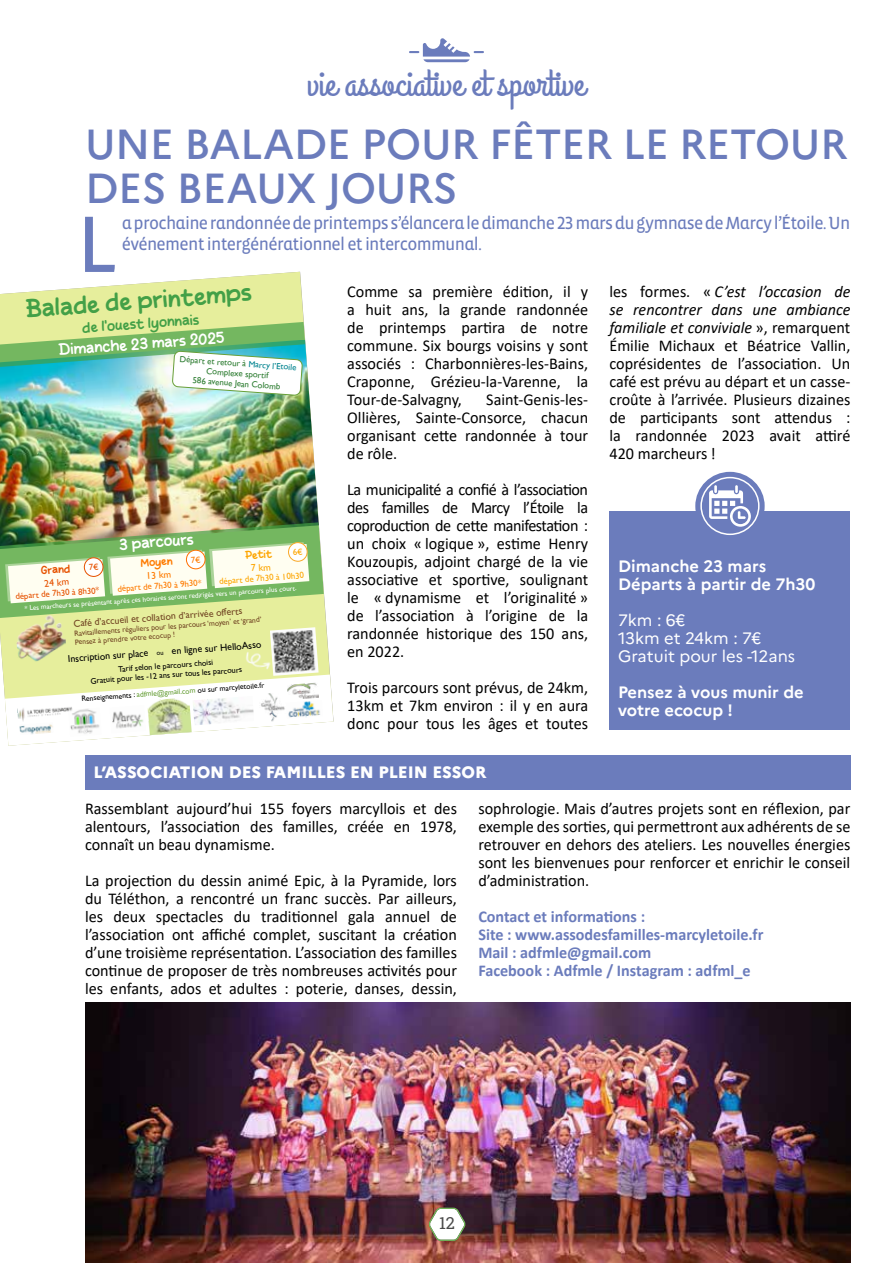
<style>
.page{position:relative;width:893px;height:1263px;background:#fff}
.page>*{position:absolute;margin:0;border:0;box-sizing:border-box;transform-origin:0 0}
.t1{font:81.75px "Vista Sans Alt Reg";color:#6b7cbc}
.t2{font:500 42px/43.5px "Marianne";letter-spacing:-.01em;color:#6b7cbc}
.t3{font:37.5px "Grand Hotel";color:#6b7cbc}
.t4{font:24.15px "Next Sunday";color:#43a047}
.t5{font:18px/21.6px "Vista Sans Alt Reg";letter-spacing:-.04em;color:#6b7cbc}
.t6{font:16.5px/18px "Calibri";color:#000;text-align:justify}
.t7{font:700 16.5px/18px "Calibri";color:#6b7cbc}
.t8{font:700 16.5px/18px "Marianne";color:#fff}
.t9{font:16.5px/18px "Marianne";color:#fff}
.t10{font:800 16.5px "Marianne";color:#fff}
.t11{font:16.5px "Roboto Slab";color:#4a4a49}
.t12{font:15.3px "Next Sunday";color:#fff}
.t13{font:14.25px "Next Sunday";color:#43a047}
.t14{font:10.95px "Next Sunday";color:#fe7a00}
.t15{font:10.95px "Next Sunday";color:#fda500}
.t16{font:10.95px "Next Sunday";color:#e65100}
.t17{font:9.9px "Gill Sans";color:#714523}
.t18{font:9.9px "Gill Sans";color:#000}
.t19{font:9.9px "Gill Sans";color:#fe7a00}
.t20{font:9.9px "Gill Sans";color:#e65100}
.t21{font:8.7px/10.1px "Gill Sans";color:#2e7d32;text-align:center}
.t22{font:8.7px "Gill Sans";color:#fe7a00}
.t23{font:8.7px "Gill Sans";color:#fda500}
.t24{font:8.7px "Gill Sans";color:#e65100}
.t25{font:8.25px/9.4px "Gill Sans";color:#000;text-align:center}
.t26{font:7.65px/9px "Gill Sans";color:#714523}
.t27{font:7.65px "Gill Sans";color:#000}
.t28{font:7.05px "Gill Sans";color:#fff}
.s1{color:#00838f}
.s2{font-size:6.6px}
.s3{color:#689f38}
.s4{font-style:italic}
</style>
<div class="page">
<svg style="left:410px;top:38px;width:73px;height:24px"></svg>
<div style="left:85px;top:755px;width:765px;height:34px;background:#6b7cbc"></div>
<div style="left:609px;top:511px;width:241px;height:218px;background:#6b7cbc"></div>
<svg style="left:0;top:272px;width:330px;height:427px;fill:#e6ee9c"></svg>
<svg style="left:5px;top:674px;width:328px;height:72px"></svg>
<img style="left:0;top:340px;width:319px;height:182px">
<img style="left:193px;top:696px;width:61px;height:29px">
<img style="left:68px;top:708px;width:34px;height:29px">
<svg style="left:0;top:322px;width:305px;height:74px"></svg>
<img style="left:15px;top:618px;width:52px;height:48px">
<img style="left:240px;top:647px;width:30px;height:27px">
<img style="left:110px;top:705px;width:36px;height:28px">
<img style="left:17px;top:704px;width:56px;height:18px">
<img style="left:258px;top:692px;width:31px;height:30px">
<img style="left:287px;top:682px;width:32px;height:18px">
<img style="left:286px;top:700px;width:37px;height:19px">
<img style="left:19px;top:722px;width:35px;height:13px">
<img style="left:270px;top:627px;width:49px;height:49px">
<img style="left:147px;top:697px;width:45px;height:38px">
<img style="left:85px;top:1002px;width:765px;height:261px">
<div style="left:695px;top:472px;width:70px;height:68px;background:#6b7cbc;border-radius:50%"></div>
<div style="left:700px;top:477px;width:60px;height:58px;border:2px solid #fff;border-radius:50%"></div>
<svg style="left:709px;top:485px;width:42px;height:42px"></svg>
<svg style="left:428px;top:1207px;width:39px;height:34px"></svg>
<img style="left:0;top:522px;width:324px;height:96px">
<h3 class="t3" style="left:307px;top:60px;width:280px">vie associative et sportive</h3>
<h2 class="t2" style="left:85px;top:122px;width:764px">UNE BALADE POUR FÊTER LE RETOUR<br>DES BEAUX JOURS</h2>
<h1 class="t1" style="left:77px;top:203px;width:42px">L</h1>
<p class="t5" style="left:122px;top:212px;width:730px">a prochaine randonnée de printemps s’élancera le dimanche 23 mars du gymnase de Marcy l’Étoile. Un événement intergénérationnel et intercommunal.</p>
<h3 class="t4" style="left:25px;top:297px;width:228px;rotate:-4deg">Balade de printemps</h3>
<p class="t13" style="left:82px;top:321px;width:119px;rotate:-4deg">de l’ouest lyonnais</p>
<p class="t12" style="left:58px;top:342px;width:168px;rotate:-4deg">Dimanche 23 mars 2025</p>
<p class="t21" style="left:180px;top:355px;width:119px;rotate:4deg">Départ et retour à <span class="s1">Marcy l’Etoile<br></span>Complexe sportif<br>586 avenue Jean Colomb</p>
<p class="t12" style="left:119px;top:537px;width:76px;rotate:-4deg">3 parcours</p>
<p class="t15" style="left:245px;top:550px;width:29px;rotate:-4deg">Petit</p>
<p class="t23" style="left:219px;top:577px;width:86px;rotate:-4deg">départ de 7h30 à 10h30</p>
<p class="t28" style="left:24px;top:605px;width:274px;rotate:-4deg">* Les marcheurs se présentant après ces horaires seront redirigés vers un parcours plus court.</p>
<p class="t18" style="left:68px;top:654px;width:195px;rotate:-4deg">Inscription sur place <span class="s2">ou</span> en ligne sur HelloAsso</p>
<p class="t25" style="left:90px;top:667px;width:154px;rotate:-4deg">Tarif selon le parcours choisi<br>Gratuit pour les -12 ans sur tous les parcours</p>
<p class="t14" style="left:140px;top:558px;width:34px;rotate:-4deg">Moyen</p>
<p class="t19" style="left:146px;top:572px;width:26px;rotate:-4deg">13 km</p>
<p class="t22" style="left:117px;top:585px;width:86px;rotate:-4deg">départ de 7h30 à 9h30*</p>
<p class="t16" style="left:41px;top:565px;width:31px;rotate:-4deg">Grand</p>
<p class="t20" style="left:44px;top:579px;width:26px;rotate:-4deg">24 km</p>
<p class="t24" style="left:15px;top:592px;width:86px;rotate:-4deg">départ de 7h30 à 8h30*</p>
<p class="t17" style="left:73px;top:619px;width:171px;rotate:-4deg">Café d’accueil et collation d’arrivée offerts</p>
<p class="t26" style="left:74px;top:629px;width:189px;rotate:-4deg">Ravitaillements réguliers pour les parcours ‘moyen’ et ‘grand’<br>Pensez à prendre votre ecocup !</p>
<p class="t27" style="left:81px;top:695px;width:185px;rotate:-4deg">Renseignements : <span class="s3">adfmle@gmail.com</span> ou sur marcyletoile.fr</p>
<p class="t6" style="left:347px;top:282px;width:242px">Comme sa première édition, il y a huit ans, la grande randonnée de printemps partira de notre commune. Six bourgs voisins y sont associés : Charbonnières-les-Bains, Craponne, Grézieu-la-Varenne, la Tour-de-Salvagny,</p>
<p class="t6" style="left:347px;top:390px;width:242px;text-indent:139px">Saint-Genis-les-Ollières, Sainte-Consorce, chacun organisant cette randonnée à tour de rôle.</p>
<p class="t6" style="left:347px;top:480px;width:242px">La municipalité a confié à l’association des familles de Marcy l’Étoile la coproduction de cette manifestation : un choix « logique », estime Henry Kouzoupis, adjoint chargé de la vie associative et sportive, soulignant le « dynamisme et l’originalité » de l’association à l’origine de la randonnée historique des 150 ans, en 2022.</p>
<p class="t6" style="left:347px;top:678px;width:242px">Trois parcours sont prévus, de 24km, 13km et 7km environ : il y en aura donc pour tous les âges et toutes</p>
<p class="t10" style="left:94px;top:762px;width:394px">L’ASSOCIATION DES FAMILLES EN PLEIN ESSOR</p>
<p class="t6" style="left:609px;top:282px;width:242px">les formes. « <span class="s4">C’est l’occasion de se rencontrer dans une ambiance familiale et conviviale</span> », remarquent Émilie Michaux et Béatrice Vallin, coprésidentes de l’association. Un café est prévu au départ et un casse&shy;croûte à l’arrivée. Plusieurs dizaines de participants sont attendus : la randonnée 2023 avait attiré 420 marcheurs !</p>
<p class="t8" style="left:618px;top:557px;width:199px">Dimanche 23 mars<br>Départs à partir de 7h30</p>
<p class="t9" style="left:618px;top:611px;width:179px">7km : 6€<br>13km et 24km : 7€<br>Gratuit pour les -12ans</p>
<p class="t8" style="left:618px;top:683px;width:187px">Pensez à vous munir de votre ecocup !</p>
<p class="t6" style="left:85px;top:799px;width:373px">Rassemblant aujourd’hui 155 foyers marcyllois et des alentours, l’association des familles, créée en 1978, connaît un beau dynamisme.</p>
<p class="t6" style="left:85px;top:871px;width:373px">La projection du dessin animé Epic, à la Pyramide, lors du Téléthon, a rencontré un franc succès. Par ailleurs, les deux spectacles du traditionnel gala annuel de l’association ont affiché complet, suscitant la création d’une troisième représentation. L’association des familles continue de proposer de très nombreuses activités pour les enfants, ados et adultes : poterie, danses, dessin,</p>
<p class="t6" style="left:478px;top:799px;width:373px">sophrologie. Mais d’autres projets sont en réflexion, par exemple des sorties, qui permettront aux adhérents de se retrouver en dehors des ateliers. Les nouvelles énergies sont les bienvenues pour renforcer et enrichir le conseil d’administration.</p>
<p class="t7" style="left:478px;top:908px;width:287px">Contact et informations :<br>Site : www.assodesfamilles-marcyletoile.fr Mail : adfmle@gmail.com<br>Facebook : Adfmle / Instagram : adfml_e</p>
<p class="t11" style="left:439px;top:1212px;width:17px">12</p>
</div>
